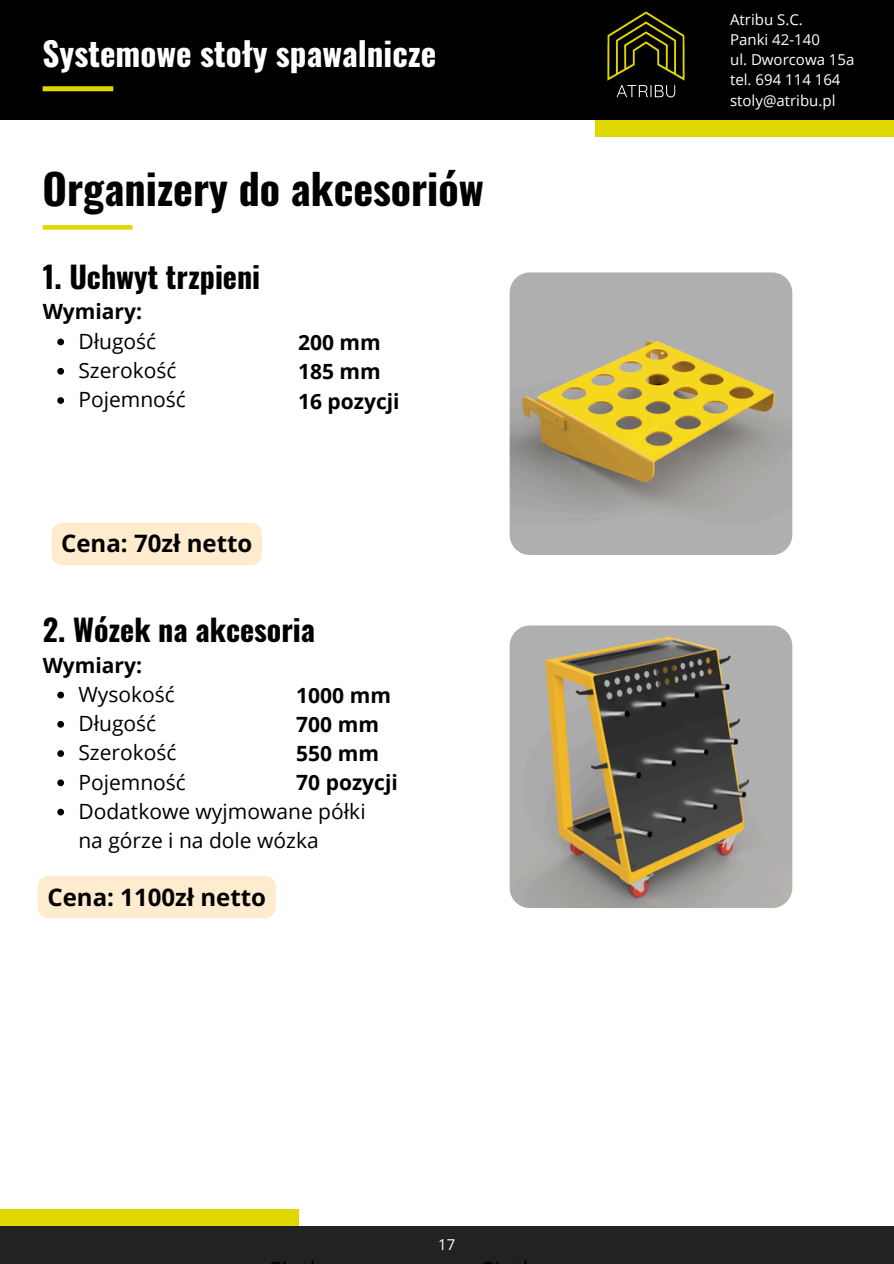
<style>
.page{position:relative;width:894px;height:1264px;background:#fff}
.page>*{position:absolute;margin:0;border:0;box-sizing:border-box;transform-origin:0 0}
.t1{font:700 42px "Oswald";color:#000}
.t2{font:700 33px "Oswald";color:#fff}
.t3{font:700 30px "Oswald";color:#000}
.t4{font:700 24px "Open Sans";color:#000}
.t5{font:21px/29.2px "Open Sans";color:#000}
.t6{font:700 21px/29.2px "Open Sans";color:#000}
.t7{font:15px "Open Sans";color:#fff}
</style>
<div class="page">
<div style="left:595px;top:119px;width:298px;height:17px;background:#e1d700"></div>
<div style="left:0;top:0;width:893px;height:119px;background:#000"></div>
<img style="left:607px;top:11px;width:78px;height:87px">
<div style="left:43px;top:86px;width:70px;height:5px;background:#e1d700"></div>
<div style="left:0;top:1225px;width:893px;height:38px;background:#222"></div>
<div style="left:0;top:1208px;width:298px;height:17px;background:#e1d700"></div>
<div style="left:43px;top:225px;width:90px;height:5px;background:#e1d700"></div>
<img style="left:509px;top:272px;width:283px;height:283px;border-radius:20px">
<svg style="left:57px;top:338px;width:7px;height:7px"></svg>
<svg style="left:57px;top:368px;width:7px;height:6px"></svg>
<svg style="left:57px;top:397px;width:7px;height:7px"></svg>
<div style="left:52px;top:523px;width:210px;height:42px;background:#ffebcd;border-radius:11px"></div>
<img style="left:509px;top:625px;width:283px;height:283px;border-radius:20px">
<svg style="left:57px;top:691px;width:7px;height:7px"></svg>
<svg style="left:57px;top:721px;width:7px;height:6px"></svg>
<svg style="left:57px;top:750px;width:7px;height:7px"></svg>
<svg style="left:57px;top:779px;width:7px;height:7px"></svg>
<svg style="left:57px;top:808px;width:7px;height:7px"></svg>
<div style="left:38px;top:876px;width:238px;height:42px;background:#ffebcd;border-radius:11px"></div>
<p class="t2" style="left:43px;top:28px;width:395px">Systemowe stoły spawalnicze</p>
<p class="t1" style="left:43px;top:156px;width:442px">Organizery do akcesoriów</p>
<p class="t3" style="left:43px;top:253px;width:219px">1. Uchwyt trzpieni</p>
<p class="t6" style="left:43px;top:297px;width:101px">Wymiary:</p>
<h1 class="t5" style="left:78px;top:326px;width:79px">Długość</h1>
<h2 class="t5" style="left:78px;top:355px;width:100px">Szerokość</h2>
<p class="t5" style="left:78px;top:384px;width:109px">Pojemność</p>
<h5 class="t6" style="left:298px;top:327px;width:103px">200 mm<br>185 mm<br>16 pozycji</h5>
<p class="t4" style="left:61px;top:527px;width:193px">Cena: 70zł netto</p>
<p class="t3" style="left:43px;top:606px;width:274px">2. Wózek na akcesoria</p>
<h5 class="t6" style="left:43px;top:649px;width:101px">Wymiary:</h5>
<h3 class="t5" style="left:78px;top:679px;width:98px">Wysokość</h3>
<h2 class="t5" style="left:78px;top:708px;width:79px">Długość</h2>
<p class="t5" style="left:78px;top:737px;width:100px">Szerokość</p>
<h5 class="t5" style="left:78px;top:766px;width:109px">Pojemność</h5>
<p class="t5" style="left:78px;top:796px;width:289px">Dodatkowe wyjmowane półki na górze i na dole wózka</p>
<p class="t6" style="left:296px;top:679px;width:103px">1000 mm<br>700 mm<br>550 mm<br>70 pozycji</p>
<p class="t4" style="left:47px;top:879px;width:220px">Cena: 1100zł netto</p>
<p class="t7" style="left:438px;top:1234px;width:19px">17</p>
<p class="t7" style="left:730px;top:9px;width:74px">Atribu S.C.</p>
<p class="t7" style="left:730px;top:29px;width:91px">Panki 42-140</p>
<h5 class="t7" style="left:730px;top:49px;width:126px">ul. Dworcowa 15a</h5>
<h3 class="t7" style="left:730px;top:69px;width:112px">tel. 694 114 164</h3>
<p class="t7" style="left:730px;top:90px;width:107px">stoly@atribu.pl</p>
</div>
